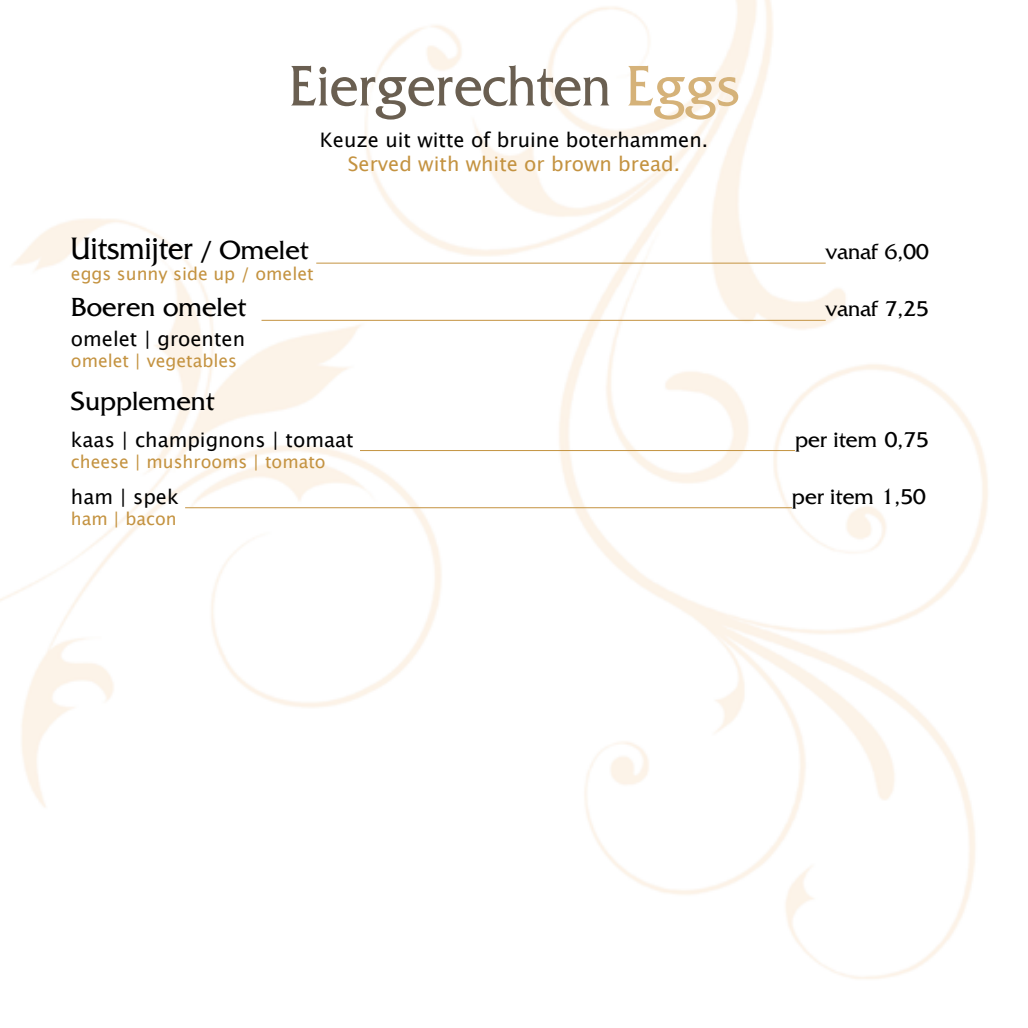
<style>
.page{position:relative;width:1028px;height:1028px;background:#fff}
.page>*{position:absolute;margin:0;border:0;box-sizing:border-box;transform-origin:0 0}
.t1{font:60px "Friz Quadrata Std";color:#6a5f51;scale:.9 1}
.t2{font:32.5px "Friz Quadrata Std";color:#000;scale:.9 1}
.t3{font:27.5px "Friz Quadrata Std";color:#000}
.t4{font:22.5px "Friz Quadrata Std";color:#000}
.t5{font:20px "Lucida Grande";color:#000}
.t6{font:20px "Lucida Grande";color:#c49341}
.t7{font:17.5px "Lucida Grande";color:#c49341}
.s1{color:#d5b279}
.s2{font-size:27.5px}
</style>
<div class="page">
<img style="left:0;top:0;width:988px;height:979px">
<hr style="left:316px;top:263px;width:509px;height:1px;background:#c49341">
<hr style="left:261px;top:320px;width:564px;height:1px;background:#c49341">
<hr style="left:360px;top:450px;width:435px;height:1px;background:#c49341">
<hr style="left:185px;top:507px;width:607px;height:1px;background:#c49341">
<h1 class="t1" style="left:289px;top:52px;width:502px">Eiergerechten <span class="s1">Eggs</span></h1>
<p class="t5" style="left:320px;top:128px;width:390px">Keuze uit witte of bruine boterhammen.</p>
<p class="t6" style="left:348px;top:152px;width:334px">Served with white or brown bread.</p>
<h2 class="t2" style="left:71px;top:230px;width:266px">Uitsmijter <span class="s2">/ Omelet</span></h2>
<p class="t4" style="left:825px;top:239px;width:105px">vanaf 6,00</p>
<p class="t7" style="left:71px;top:264px;width:244px">eggs sunny side up / omelet</p>
<h3 class="t3" style="left:71px;top:292px;width:177px">Boeren omelet</h3>
<p class="t4" style="left:825px;top:296px;width:105px">vanaf 7,25</p>
<p class="t5" style="left:71px;top:328px;width:176px">omelet | groenten</p>
<p class="t7" style="left:71px;top:351px;width:168px">omelet | vegetables</p>
<h3 class="t3" style="left:71px;top:386px;width:145px">Supplement</h3>
<p class="t5" style="left:71px;top:428px;width:284px">kaas | champignons | tomaat</p>
<p class="t4" style="left:795px;top:427px;width:135px">per item 0,75</p>
<p class="t7" style="left:71px;top:451px;width:256px">cheese | mushrooms | tomato</p>
<p class="t5" style="left:71px;top:485px;width:109px">ham | spek</p>
<p class="t4" style="left:792px;top:484px;width:135px">per item 1,50</p>
<p class="t7" style="left:71px;top:508px;width:107px">ham | bacon</p>
</div>
